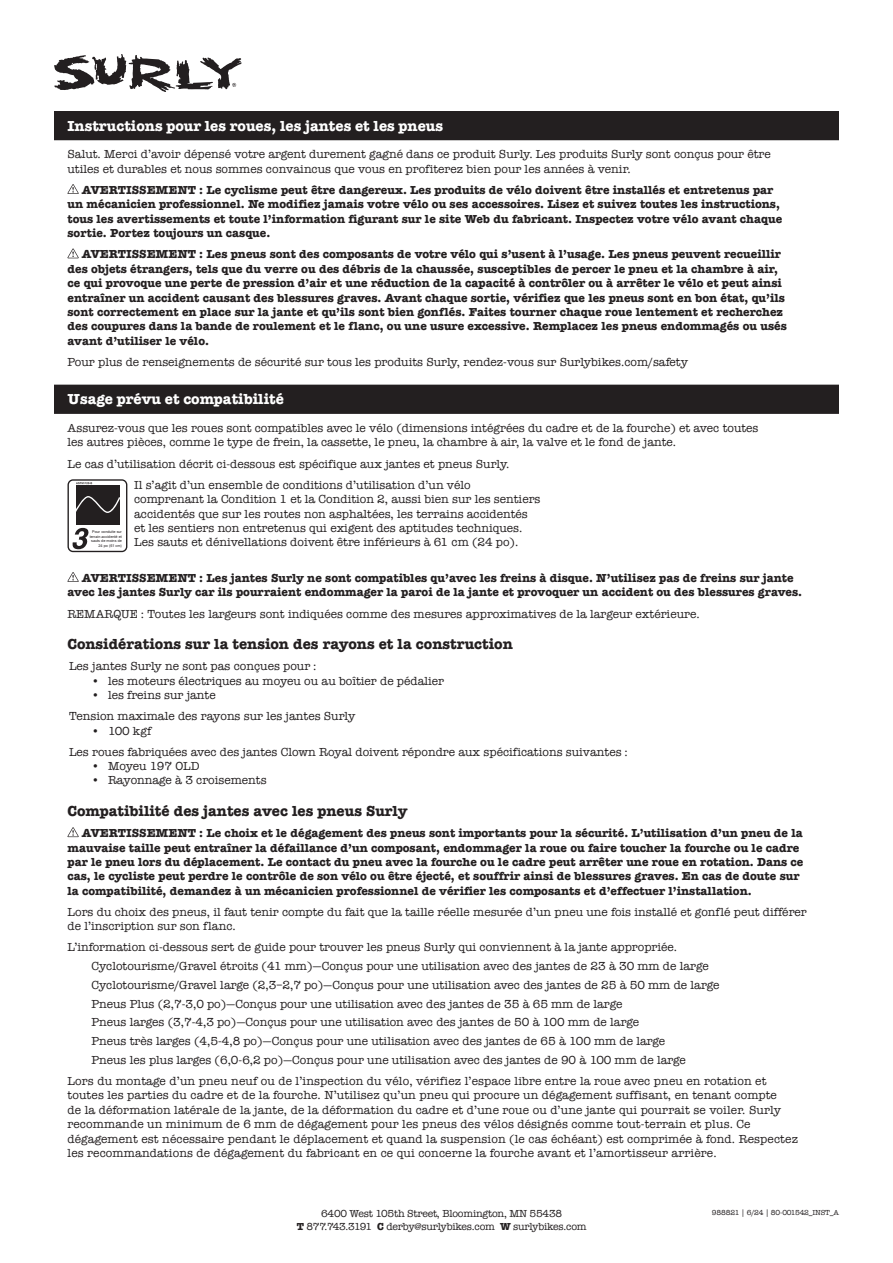
<style>
.page{position:relative;width:893px;height:1263px;background:#fff}
.page>*{position:absolute;margin:0;border:0;box-sizing:border-box;transform-origin:0 0}
.Insstuction_Body_Copy{font:700 15px "American Typewriter";color:#231f20}
.Instruction_Header{font:700 15px "American Typewriter";color:#fff}
.Insstuction_Body_Copy-2{font:12px/14.4px "American Typewriter";color:#231f20}
.Warning_Copy{font:700 12px/14.4px "American Typewriter";color:#231f20}
.Instruction_bullets{font:12px "American Typewriter";color:#231f20}
.t1{font:10.5px "American Typewriter";letter-spacing:-.02em;color:#231f20}
.t2{font:7.5px "American Typewriter";letter-spacing:-.02em;color:#231f20}
.Insstuction_Body_Copy-3{font:3.75px/4.5px "Arial";color:#231f20;text-align:right}
.s1{font-weight:700}
</style>
<div class="page">
<svg style="left:54px;top:54px;width:188px;height:38px"></svg>
<div style="left:54px;top:111px;width:785px;height:29px;background:#231f20"></div>
<div style="left:54px;top:385px;width:785px;height:29px;background:#231f20"></div>
<svg style="left:68px;top:184px;width:11px;height:10px"></svg>
<svg style="left:68px;top:248px;width:11px;height:10px"></svg>
<svg style="left:68px;top:572px;width:11px;height:10px"></svg>
<svg style="left:68px;top:827px;width:11px;height:10px"></svg>
<svg style="left:67px;top:479px;width:60px;height:73px"></svg>
<p class="Instruction_Header" style="left:68px;top:113px;width:377px">Instructions pour les roues, les jantes et les pneus</p>
<p class="Insstuction_Body_Copy-2" style="left:68px;top:147px;width:705px">Salut. Merci d’avoir dépensé votre argent durement gagné dans ce produit Surly. Les produits Surly sont conçus pour être utiles et durables et nous sommes convaincus que vous en profiterez bien pour les années à venir.</p>
<p class="Warning_Copy" style="left:68px;top:182px;width:716px;text-indent:14px">AVERTISSEMENT : Le cyclisme peut être dangereux. Les produits de vélo doivent être installés et entretenus par un mécanicien professionnel. Ne modifiez jamais votre vélo ou ses accessoires. Lisez et suivez toutes les instructions, tous les avertissements et toute l’information figurant sur le site Web du fabricant. Inspectez votre vélo avant chaque sortie. Portez toujours un casque.</p>
<p class="Warning_Copy" style="left:68px;top:247px;width:721px;text-indent:14px">AVERTISSEMENT : Les pneus sont des composants de votre vélo qui s’usent à l’usage. Les pneus peuvent recueillir des objets étrangers, tels que du verre ou des débris de la chaussée, susceptibles de percer le pneu et la chambre à air, ce qui provoque une perte de pression d’air et une réduction de la capacité à contrôler ou à arrêter le vélo et peut ainsi entraîner un accident causant des blessures graves. Avant chaque sortie, vérifiez que les pneus sont en bon état, qu’ils sont correctement en place sur la jante et qu’ils sont bien gonflés. Faites tourner chaque roue lentement et recherchez des coupures dans la bande de roulement et le flanc, ou une usure excessive. Remplacez les pneus endommagés ou usés avant d’utiliser le vélo.</p>
<p class="Insstuction_Body_Copy-2" style="left:68px;top:354px;width:622px">Pour plus de renseignements de sécurité sur tous les produits Surly, rendez-vous sur Surlybikes.com/safety</p>
<p class="Instruction_Header" style="left:68px;top:386px;width:218px">Usage prévu et compatibilité</p>
<p class="Insstuction_Body_Copy-2" style="left:68px;top:420px;width:692px">Assurez-vous que les roues sont compatibles avec le vélo (dimensions intégrées du cadre et de la fourche) et avec toutes les autres pièces, comme le type de frein, la cassette, le pneu, la chambre à air, la valve et le fond de jante.</p>
<p class="Insstuction_Body_Copy-2" style="left:68px;top:456px;width:443px">Le cas d’utilisation décrit ci-dessous est spécifique aux jantes et pneus Surly.</p>
<p class="Insstuction_Body_Copy-2" style="left:134px;top:477px;width:408px">Il s’agit d’un ensemble de conditions d’utilisation d’un vélo comprenant la Condition 1 et la Condition 2, aussi bien sur les sentiers accidentés que sur les routes non asphaltées, les terrains accidentés et les sentiers non entretenus qui exigent des aptitudes techniques.<br>Les sauts et dénivellations doivent être inférieurs à 61 cm (24 po).</p>
<p class="Warning_Copy" style="left:68px;top:570px;width:736px;text-align:center">AVERTISSEMENT : Les jantes Surly ne sont compatibles qu’avec les freins à disque. N’utilisez pas de freins sur jante avec les jantes Surly car ils pourraient endommager la paroi de la jante et provoquer un accident ou des blessures graves.</p>
<p class="Insstuction_Body_Copy-2" style="left:68px;top:606px;width:634px">REMARQUE : Toutes les largeurs sont indiquées comme des mesures approximatives de la largeur extérieure.</p>
<p class="Insstuction_Body_Copy" style="left:68px;top:631px;width:447px">Considérations sur la tension des rayons et la construction</p>
<p class="Instruction_bullets" style="left:69px;top:657px;width:249px">Les jantes Surly ne sont pas conçues pour :</p>
<p class="Instruction_bullets" style="left:92px;top:671px;width:354px">• les moteurs électriques au moyeu ou au boîtier de pédalier</p>
<p class="Instruction_bullets" style="left:92px;top:686px;width:126px">• les freins sur jante</p>
<p class="Instruction_bullets" style="left:69px;top:707px;width:288px">Tension maximale des rayons sur les jantes Surly</p>
<p class="Instruction_bullets" style="left:92px;top:721px;width:61px">• 100 kgf</p>
<p class="Instruction_bullets" style="left:69px;top:742px;width:560px">Les roues fabriquées avec des jantes Clown Royal doivent répondre aux spécifications suivantes :</p>
<p class="Instruction_bullets" style="left:92px;top:757px;width:110px">• Moyeu 197 OLD</p>
<p class="Instruction_bullets" style="left:92px;top:771px;width:177px">• Rayonnage à 3 croisements</p>
<p class="Insstuction_Body_Copy" style="left:68px;top:798px;width:341px">Compatibilité des jantes avec les pneus Surly</p>
<p class="Warning_Copy" style="left:68px;top:825px;width:737px;text-indent:14px">AVERTISSEMENT : Le choix et le dégagement des pneus sont importants pour la sécurité. L’utilisation d’un pneu de la mauvaise taille peut entraîner la défaillance d’un composant, endommager la roue ou faire toucher la fourche ou le cadre par le pneu lors du déplacement. Le contact du pneu avec la fourche ou le cadre peut arrêter une roue en rotation. Dans ce cas, le cycliste peut perdre le contrôle de son vélo ou être éjecté, et souffrir ainsi de blessures graves. En cas de doute sur la compatibilité, demandez à un mécanicien professionnel de vérifier les composants et d’effectuer l’installation.</p>
<p class="Insstuction_Body_Copy-2" style="left:68px;top:904px;width:741px">Lors du choix des pneus, il faut tenir compte du fait que la taille réelle mesurée d’un pneu une fois installé et gonflé peut différer de l’inscription sur son flanc.</p>
<p class="Insstuction_Body_Copy-2" style="left:68px;top:940px;width:611px">L’information ci-dessous sert de guide pour trouver les pneus Surly qui conviennent à la jante appropriée.</p>
<p class="Instruction_bullets" style="left:92px;top:957px;width:619px">Cyclotourisme/Gravel étroits (41 mm)—Conçus pour une utilisation avec des jantes de 23 à 30 mm de large</p>
<p class="Instruction_bullets" style="left:92px;top:976px;width:629px">Cyclotourisme/Gravel large (2,3–2,7 po)—Conçus pour une utilisation avec des jantes de 25 à 50 mm de large</p>
<p class="Instruction_bullets" style="left:92px;top:994px;width:532px">Pneus Plus (2,7-3,0 po)—Conçus pour une utilisation avec des jantes de 35 à 65 mm de large</p>
<p class="Instruction_bullets" style="left:92px;top:1013px;width:549px">Pneus larges (3,7-4,3 po)—Conçus pour une utilisation avec des jantes de 50 à 100 mm de large</p>
<p class="Instruction_bullets" style="left:92px;top:1032px;width:575px">Pneus très larges (4,5-4,8 po)—Conçus pour une utilisation avec des jantes de 65 à 100 mm de large</p>
<p class="Instruction_bullets" style="left:92px;top:1050px;width:596px">Pneus les plus larges (6,0-6,2 po)—Conçus pour une utilisation avec des jantes de 90 à 100 mm de large</p>
<p class="Insstuction_Body_Copy-2" style="left:68px;top:1073px;width:732px">Lors du montage d’un pneu neuf ou de l’inspection du vélo, vérifiez l’espace libre entre la roue avec pneu en rotation et toutes les parties du cadre et de la fourche. N’utilisez qu’un pneu qui procure un dégagement suffisant, en tenant compte<br>de la déformation latérale de la jante, de la déformation du cadre et d’une roue ou d’une jante qui pourrait se voiler. Surly recommande un minimum de 6 mm de dégagement pour les pneus des vélos désignés comme tout-terrain et plus. Ce dégagement est nécessaire pendant le déplacement et quand la suspension (le cas échéant) est comprimée à fond. Respectez les recommandations de dégagement du fabricant en ce qui concerne la fourche avant et l’amortisseur arrière.</p>
<p class="Insstuction_Body_Copy-3" style="left:90px;top:530px;width:34px">Pour conduite sur terrain accidenté et sauts de moins de<br>24 po (61 cm)</p>
<p class="t1" style="left:321px;top:1205px;width:243px">6400 West 105th Street, Bloomington, MN 55438</p>
<p class="t2" style="left:712px;top:1206px;width:128px">988821 | 6/24 | 80-001542_INST_A</p>
<p class="t1" style="left:297px;top:1219px;width:291px"><span class="s1">T</span> 877.743.3191 <span class="s1">C</span> derby@surlybikes.com <span class="s1">W</span> surlybikes.com</p>
</div>
